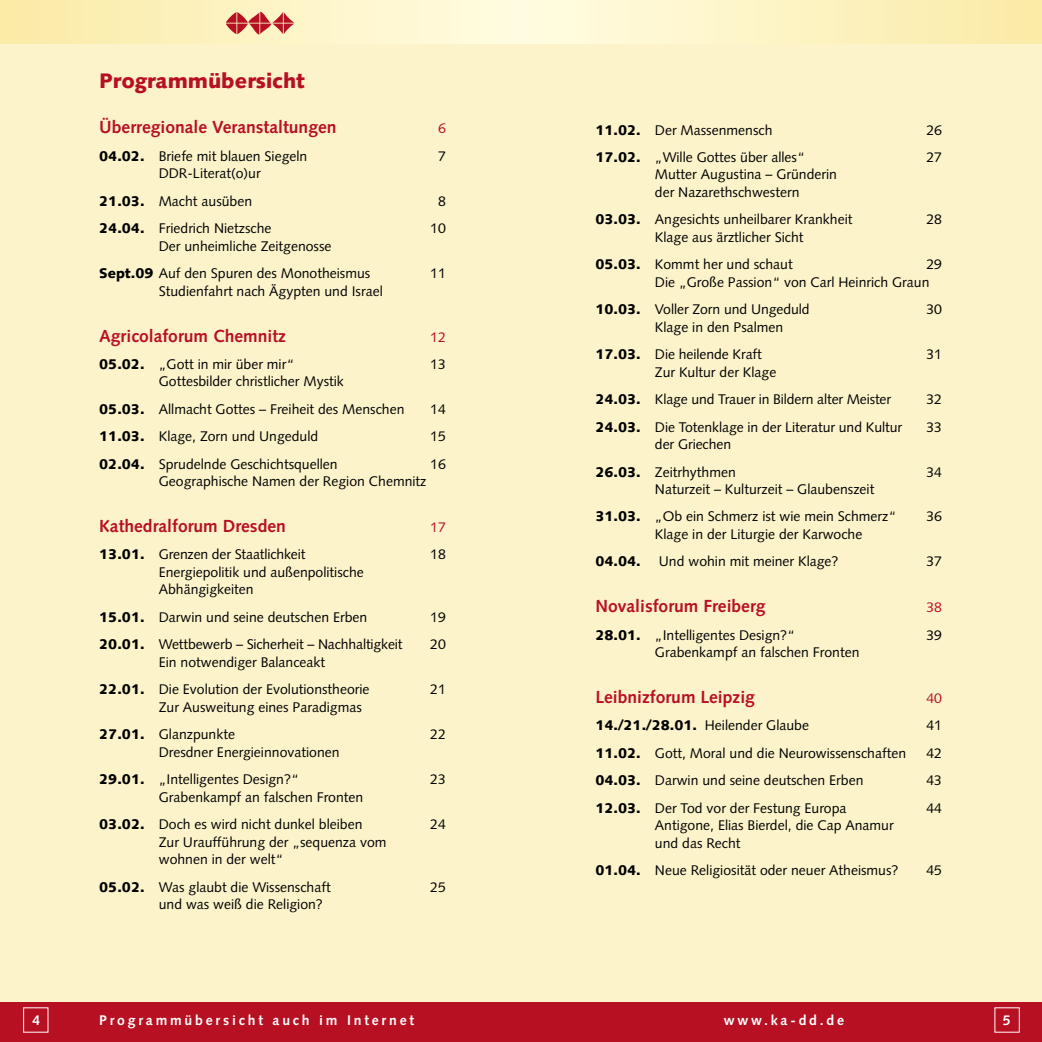
<style>
.page{position:relative;width:1042px;height:1042px;background:#fff}
.page>*{position:absolute;margin:0;border:0;box-sizing:border-box;transform-origin:0 0}
.t1{font:900 21px "Syntax";color:#b81023}
.t2{font:700 17.5px "Syntax";color:#b81023}
.t3{font:14px/27.5px "Syntax";color:#000}
.t4{font:700 14px "Syntax";letter-spacing:.2em;color:#fff}
.t5{font:14px "Syntax";color:#b81023}
.t6{font:900 14px "Syntax";color:#000}
.s1{font-weight:900}
</style>
<div class="page">
<div style="left:0;top:1002px;width:521px;height:40px;background:#b81023"></div>
<div style="left:0;top:0;width:521px;height:45px;background:linear-gradient(to right,#faeba6,#fffce2)"></div>
<div style="left:521px;top:1002px;width:521px;height:40px;background:#b81023"></div>
<div style="left:521px;top:0;width:521px;height:45px;background:linear-gradient(to right,#fffce2,#faeba7)"></div>
<div style="left:521px;top:45px;width:521px;height:957px;background:#fcf3cb"></div>
<div style="left:0;top:45px;width:521px;height:957px;background:#fcf3cb"></div>
<svg style="left:226px;top:12px;width:68px;height:23px;background:#dd8a7a"></svg>
<h1 class="t1" style="left:99px;top:68px;width:207px">Programmübersicht</h1>
<p class="t2" style="left:99px;top:117px;width:239px">Überregionale Veranstaltungen</p>
<p class="t5" style="left:438px;top:120px;width:9px">6</p>
<p class="t3" style="left:99px;top:142px;width:210px"><span class="s1">04.02.</span> Briefe mit blauen Siegeln</p>
<p class="t3" style="left:438px;top:142px;width:9px">7</p>
<p class="t3" style="left:99px;top:160px;width:163px;text-indent:60px">DDR-Literat(o)ur<br><span class="s1">21.03.</span> Macht ausüben</p>
<p class="t3" style="left:438px;top:187px;width:9px">8</p>
<p class="t3" style="left:99px;top:215px;width:174px"><span class="s1">24.04.</span> Friedrich Nietzsche</p>
<p class="t3" style="left:430px;top:215px;width:17px">10</p>
<p class="t3" style="left:99px;top:232px;width:273px;text-indent:60px">Der unheimliche Zeitgenosse<br><span class="s1">Sept.09</span> Auf den Spuren des Monotheismus</p>
<p class="t3" style="left:430px;top:260px;width:17px">11</p>
<p class="t3" style="left:159px;top:277px;width:226px">Studienfahrt nach Ägypten und Israel</p>
<p class="t2" style="left:99px;top:325px;width:188px">Agricolaforum Chemnitz</p>
<p class="t5" style="left:430px;top:328px;width:17px">12</p>
<p class="t3" style="left:99px;top:350px;width:196px"><span class="s1">05.02.</span> „Gott in mir über mir“</p>
<p class="t3" style="left:430px;top:350px;width:17px">13</p>
<p class="t3" style="left:99px;top:368px;width:307px;text-align:center">Gottesbilder christlicher Mystik<br><span class="s1">05.03.</span> Allmacht Gottes – Freiheit des Menschen</p>
<p class="t3" style="left:430px;top:395px;width:17px">14</p>
<p class="t3" style="left:99px;top:423px;width:221px"><span class="s1">11.03.</span> Klage, Zorn und Ungeduld</p>
<p class="t3" style="left:430px;top:423px;width:17px">15</p>
<p class="t3" style="left:99px;top:450px;width:240px"><span class="s1">02.04.</span> Sprudelnde Geschichtsquellen</p>
<p class="t3" style="left:430px;top:450px;width:17px">16</p>
<p class="t3" style="left:159px;top:468px;width:269px">Geographische Namen der Region Chemnitz</p>
<p class="t2" style="left:99px;top:516px;width:188px">Kathedralforum Dresden</p>
<p class="t5" style="left:430px;top:519px;width:17px">17</p>
<p class="t3" style="left:99px;top:541px;width:208px"><span class="s1">13.01.</span> Grenzen der Staatlichkeit</p>
<p class="t3" style="left:430px;top:541px;width:17px">18</p>
<p class="t3" style="left:159px;top:563px;width:207px;line-height:17.5px">Energiepolitik und außenpolitische<br>Abhängigkeiten</p>
<p class="t3" style="left:99px;top:603px;width:270px"><span class="s1">15.01.</span> Darwin und seine deutschen Erben</p>
<p class="t3" style="left:430px;top:603px;width:17px">19</p>
<p class="t3" style="left:99px;top:631px;width:305px"><span class="s1">20.01.</span> Wettbewerb – Sicherheit – Nachhaltigkeit</p>
<p class="t3" style="left:430px;top:631px;width:17px">20</p>
<p class="t3" style="left:99px;top:648px;width:272px;text-indent:60px">Ein notwendiger Balanceakt<br><span class="s1">22.01.</span> Die Evolution der Evolutionstheorie</p>
<p class="t3" style="left:430px;top:676px;width:17px">21</p>
<p class="t3" style="left:99px;top:693px;width:264px;text-indent:60px">Zur Ausweitung eines Paradigmas<br><span class="s1">27.01.</span> Glanzpunkte</p>
<p class="t3" style="left:99px;top:738px;width:242px;text-indent:60px">Dresdner Energieinnovationen<br><span class="s1">29.01.</span> „Intelligentes Design?“</p>
<p class="t3" style="left:99px;top:783px;width:265px;text-align:right">Grabenkampf an falschen Fronten<br><span class="s1">03.02.</span> Doch es wird nicht dunkel bleiben</p>
<p class="t3" style="left:430px;top:721px;width:17px">22</p>
<p class="t3" style="left:430px;top:765px;width:17px">23</p>
<p class="t3" style="left:430px;top:810px;width:17px">24</p>
<p class="t3" style="left:159px;top:833px;width:229px;line-height:17.5px">Zur Uraufführung der „sequenza vom wohnen in der welt“</p>
<p class="t3" style="left:99px;top:873px;width:233px"><span class="s1">05.02.</span> Was glaubt die Wissenschaft</p>
<p class="t3" style="left:430px;top:873px;width:17px">25</p>
<p class="t3" style="left:159px;top:890px;width:166px">und was weiß die Religion?</p>
<p class="t3" style="left:595px;top:116px;width:178px"><span class="s1">11.02.</span> Der Massenmensch</p>
<p class="t3" style="left:926px;top:116px;width:17px">26</p>
<p class="t3" style="left:595px;top:143px;width:211px"><span class="s1">17.02.</span> „Wille Gottes über alles“</p>
<p class="t3" style="left:926px;top:143px;width:17px">27</p>
<p class="t3" style="left:655px;top:166px;width:184px;line-height:17.5px">Mutter Augustina – Gründerin der Nazarethschwestern</p>
<p class="t3" style="left:595px;top:206px;width:258px"><span class="s1">03.03.</span> Angesichts unheilbarer Krankheit</p>
<p class="t3" style="left:926px;top:206px;width:17px">28</p>
<p class="t3" style="left:595px;top:223px;width:210px;text-indent:60px">Klage aus ärztlicher Sicht<br><span class="s1">05.03.</span> Kommt her und schaut</p>
<p class="t3" style="left:655px;top:256px;width:288px;line-height:17.5px;text-indent:271px">29<br>Die „Große Passion“ von Carl Heinrich Graun</p>
<p class="t3" style="left:595px;top:296px;width:216px"><span class="s1">10.03.</span> Voller Zorn und Ungeduld</p>
<p class="t3" style="left:926px;top:296px;width:17px">30</p>
<p class="t3" style="left:595px;top:313px;width:189px;text-indent:60px">Klage in den Psalmen<br><span class="s1">17.03.</span> Die heilende Kraft</p>
<p class="t3" style="left:926px;top:341px;width:17px">31</p>
<p class="t3" style="left:595px;top:358px;width:297px;text-indent:60px">Zur Kultur der Klage<br><span class="s1">24.03.</span> Klage und Trauer in Bildern alter Meister</p>
<p class="t3" style="left:926px;top:386px;width:17px">32</p>
<p class="t3" style="left:595px;top:413px;width:308px"><span class="s1">24.03.</span> Die Totenklage in der Literatur und Kultur</p>
<p class="t3" style="left:926px;top:413px;width:17px">33</p>
<p class="t3" style="left:595px;top:430px;width:142px;text-indent:60px">der Griechen<br><span class="s1">26.03.</span> Zeitrhythmen</p>
<p class="t3" style="left:926px;top:458px;width:17px">34</p>
<p class="t3" style="left:595px;top:475px;width:302px;text-indent:60px">Naturzeit – Kulturzeit – Glaubenszeit<br><span class="s1">31.03.</span> „Ob ein Schmerz ist wie mein Schmerz“</p>
<p class="t3" style="left:655px;top:520px;width:209px">Klage in der Liturgie der Karwoche</p>
<p class="t3" style="left:926px;top:503px;width:17px">36</p>
<p class="t6" style="left:595px;top:553px;width:47px">04.04.</p>
<p class="t3" style="left:659px;top:548px;width:181px">Und wohin mit meiner Klage?</p>
<p class="t3" style="left:926px;top:548px;width:17px">37</p>
<p class="t2" style="left:595px;top:596px;width:172px">Novalisforum Freiberg</p>
<p class="t5" style="left:926px;top:599px;width:17px">38</p>
<p class="t3" style="left:595px;top:621px;width:201px"><span class="s1">28.01.</span> „Intelligentes Design?“</p>
<p class="t3" style="left:926px;top:621px;width:17px">39</p>
<p class="t3" style="left:655px;top:638px;width:206px">Grabenkampf an falschen Fronten</p>
<p class="t2" style="left:595px;top:687px;width:161px">Leibnizforum Leipzig</p>
<p class="t5" style="left:926px;top:690px;width:17px">40</p>
<p class="t3" style="left:595px;top:712px;width:215px"><span class="s1">14./21./28.01.</span> Heilender Glaube</p>
<p class="t3" style="left:926px;top:712px;width:17px">41</p>
<p class="t3" style="left:595px;top:739px;width:312px"><span class="s1">11.02.</span> Gott, Moral und die Neurowissenschaften</p>
<p class="t3" style="left:926px;top:739px;width:17px">42</p>
<p class="t3" style="left:595px;top:766px;width:270px"><span class="s1">04.03.</span> Darwin und seine deutschen Erben</p>
<p class="t3" style="left:926px;top:766px;width:17px">43</p>
<p class="t3" style="left:595px;top:794px;width:253px"><span class="s1">12.03.</span> Der Tod vor der Festung Europa</p>
<p class="t3" style="left:926px;top:794px;width:17px">44</p>
<p class="t3" style="left:655px;top:816px;width:240px;line-height:17.5px">Antigone, Elias Bierdel, die Cap Anamur und das Recht</p>
<p class="t3" style="left:595px;top:856px;width:305px"><span class="s1">01.04.</span> Neue Religiosität oder neuer Atheismus?</p>
<p class="t3" style="left:926px;top:856px;width:17px">45</p>
<p class="t4" style="left:99px;top:1012px;width:316px">Programmübersicht auch im Internet</p>
<p class="t4" style="left:724px;top:1012px;width:122px">www.ka-dd.de</p>
<p class="t4" style="left:32px;top:1012px;width:9px">4</p>
<p class="t4" style="left:1003px;top:1012px;width:9px">5</p>
</div>
